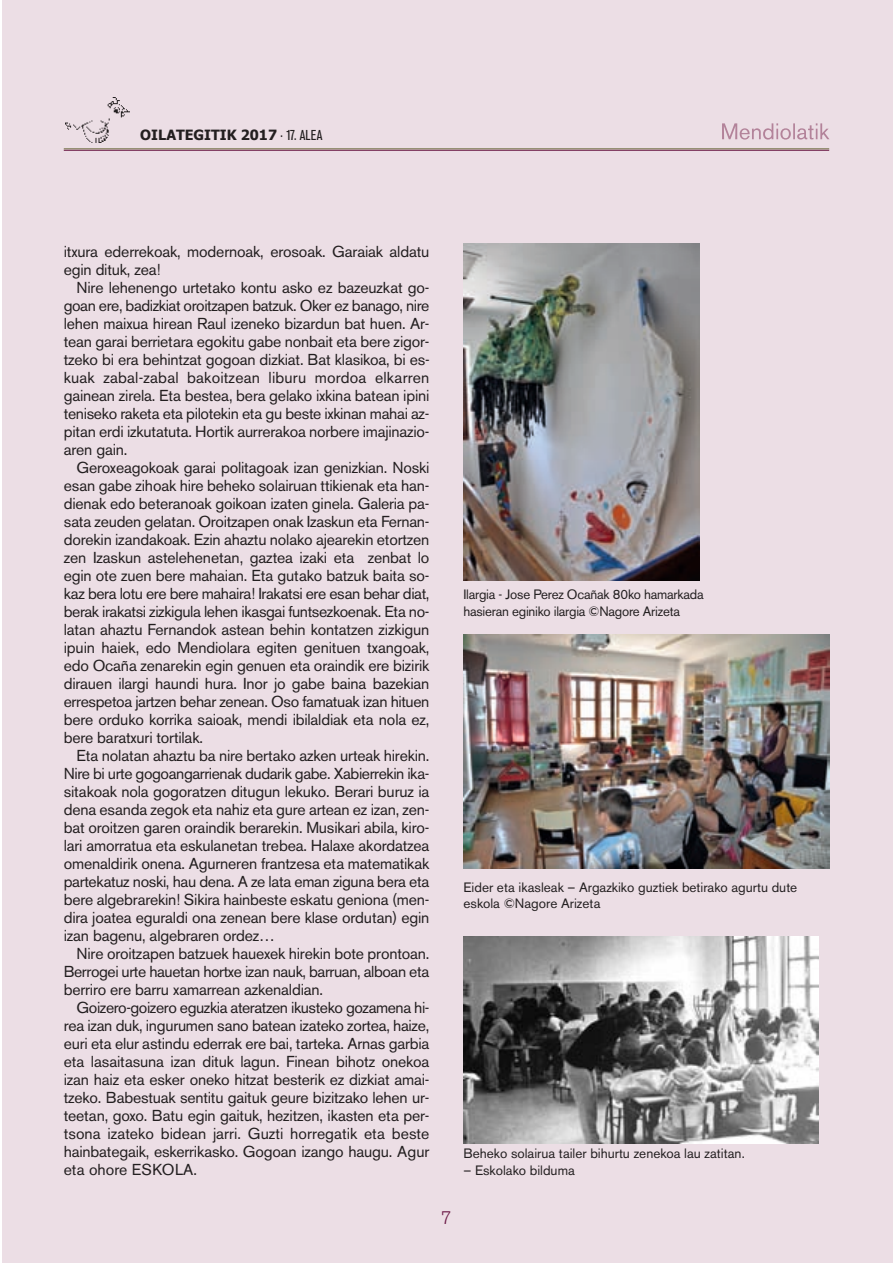
<style>
.page{position:relative;width:893px;height:1263px;background:#fff}
.page>*{position:absolute;margin:0;border:0;box-sizing:border-box;transform-origin:0 0}
.t1{font:300 18px "Akzidenz Grotesk BE";color:#691643}
.t2{font:15.75px/18px "Akzidenz Grotesk BE";letter-spacing:-.01em;color:#231f20;text-align:justify}
.t3{font:700 14.25px "Tahoma";color:#231f20}
.t4{font:13.5px/16.5px "Akzidenz Grotesk BE";color:#231f20}
.t5{font:13.5px/16.5px "Akzidenz Grotesk BE";letter-spacing:-.02em;color:#231f20}
.s1{font-family:"Akzidenz Grotesk BE";font-weight:400;font-stretch:condensed}
</style>
<div class="page">
<div style="left:3px;top:0;width:890px;height:1263px;background:#ecdee5"></div>
<hr style="left:64px;top:148px;width:765px;height:1px;background:#6b6b3e">
<img style="left:463px;top:244px;width:236px;height:337px">
<img style="left:463px;top:634px;width:366px;height:235px">
<img style="left:463px;top:936px;width:356px;height:207px">
<svg style="left:722px;top:123px;width:107px;height:17px"></svg>
<img style="left:66px;top:98px;width:64px;height:45px">
<hr style="left:64px;top:150px;width:765px;height:1px;background:#691643">
<p class="t3" style="left:140px;top:127px;width:184px">OILATEGITIK 2017 <span class="s1">· 17. ALEA</span></p>
<p class="t2" style="left:64px;top:244px;width:367px">itxura ederrekoak, modernoak, erosoak. Garaiak aldatu egin dituk, zea!</p>
<p class="t2" style="left:64px;top:280px;width:367px;text-indent:13px">Nire lehenengo urtetako kontu asko ez bazeuzkat go&shy;goan ere, badizkiat oroitzapen batzuk. Oker ez banago, nire lehen maixua hirean Raul izeneko bizardun bat huen. Ar&shy;tean garai berrietara egokitu gabe nonbait eta bere zigor&shy;tzeko bi era behintzat gogoan dizkiat. Bat klasikoa, bi es&shy;kuak zabal-zabal bakoitzean liburu mordoa elkarren gainean zirela. Eta bestea, bera gelako ixkina batean ipini teniseko raketa eta pilotekin eta gu beste ixkinan mahai az&shy;pitan erdi izkutatuta. Hortik aurrerakoa norbere imajinazio&shy;aren gain.</p>
<p class="t2" style="left:64px;top:460px;width:367px;text-indent:13px">Geroxeagokoak garai politagoak izan genizkian. Noski esan gabe zihoak hire beheko solairuan ttikienak eta han&shy;dienak edo beteranoak goikoan izaten ginela. Galeria pa&shy;sata zeuden gelatan. Oroitzapen onak Izaskun eta Fernan&shy;dorekin izandakoak. Ezin ahaztu nolako ajearekin etortzen zen Izaskun astelehenetan, gaztea izaki eta zenbat lo egin ote zuen bere mahaian. Eta gutako batzuk baita so&shy;kaz bera lotu ere bere mahaira! Irakatsi ere esan behar diat, berak irakatsi zizkigula lehen ikasgai funtsezkoenak. Eta no&shy;latan ahaztu Fernandok astean behin kontatzen zizkigun ipuin haiek, edo Mendiolara egiten genituen txangoak, edo Ocaña zenarekin egin genuen eta oraindik ere bizirik dirauen ilargi haundi hura. Inor jo gabe baina bazekian errespetoa jartzen behar zenean. Oso famatuak izan hituen bere orduko korrika saioak, mendi ibilaldiak eta nola ez, bere baratxuri tortilak.</p>
<p class="t2" style="left:64px;top:748px;width:367px;text-indent:13px">Eta nolatan ahaztu ba nire bertako azken urteak hirekin.<br>Nire bi urte gogoangarrienak dudarik gabe. Xabierrekin ika&shy;sitakoak nola gogoratzen ditugun lekuko. Berari buruz ia dena esanda zegok eta nahiz eta gure artean ez izan, zen&shy;bat oroitzen garen oraindik berarekin. Musikari abila, kiro&shy;lari amorratua eta eskulanetan trebea. Halaxe akordatzea omenaldirik onena. Agurneren frantzesa eta matematikak partekatuz noski, hau dena. A ze lata eman ziguna bera eta bere algebrarekin! Sikira hainbeste eskatu geniona (men&shy;dira joatea eguraldi ona zenean bere klase ordutan) egin izan bagenu, algebraren ordez…</p>
<p class="t2" style="left:64px;top:946px;width:367px;text-indent:13px">Nire oroitzapen batzuek hauexek hirekin bote prontoan.<br>Berrogei urte hauetan hortxe izan nauk, barruan, alboan eta berriro ere barru xamarrean azkenaldian.</p>
<p class="t2" style="left:64px;top:1000px;width:367px;text-indent:13px">Goizero-goizero eguzkia ateratzen ikusteko gozamena hi&shy;rea izan duk, ingurumen sano batean izateko zortea, haize, euri eta elur astindu ederrak ere bai, tarteka. Arnas garbia eta lasaitasuna izan dituk lagun. Finean bihotz onekoa izan haiz eta esker oneko hitzat besterik ez dizkiat amai&shy;tzeko. Babestuak sentitu gaituk geure bizitzako lehen ur&shy;teetan, goxo. Batu egin gaituk, hezitzen, ikasten eta per&shy;tsona izateko bidean jarri. Guzti horregatik eta beste hainbategaik, eskerrikasko. Gogoan izango haugu. Agur eta ohore ESKOLA.</p>
<p class="t5" style="left:463px;top:588px;width:242px">Ilargia - Jose Perez Ocañak 80ko hamarkada hasieran eginiko ilargia ©Nagore Arizeta</p>
<p class="t4" style="left:463px;top:880px;width:335px">Eider eta ikasleak – Argazkiko guztiek betirako agurtu dute eskola ©Nagore Arizeta</p>
<p class="t4" style="left:463px;top:1147px;width:283px">Beheko solairua tailer bihurtu zenekoa lau zatitan.</p>
<p class="t4" style="left:463px;top:1163px;width:113px">– Eskolako bilduma</p>
<p class="t1" style="left:441px;top:1211px;width:12px">7</p>
</div>
